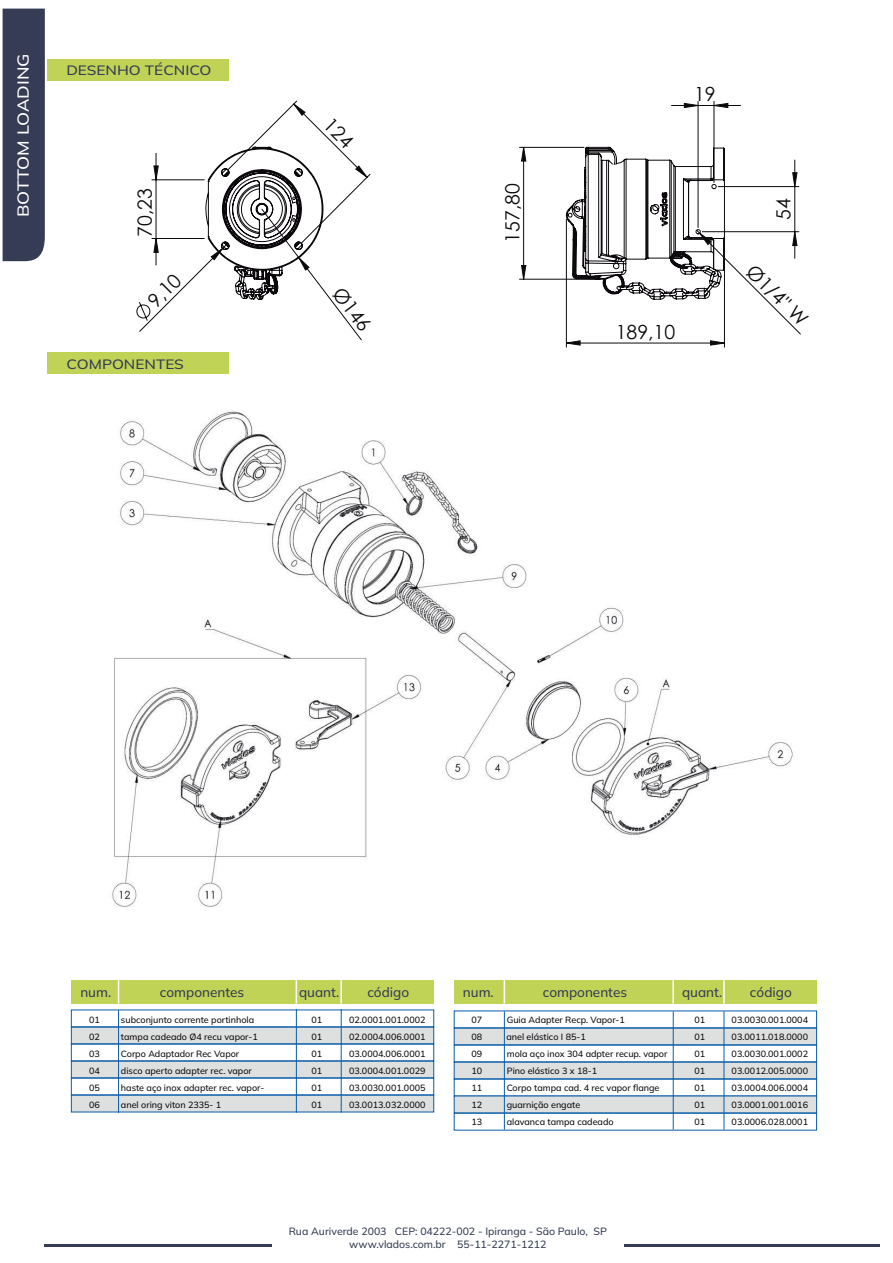
<style>
.page{position:relative;width:893px;height:1263px;background:#fff}
.page>*{position:absolute;margin:0;border:0;box-sizing:border-box;transform-origin:0 0}
.t1{font:19.5px "Century Gothic";color:#0c090d}
.t2{font:500 15.9px "Mulish";color:#fff;scale:1.14 1}
.t3{font:500 13.5px "Mulish";color:#353c53}
.t4{font:500 13.5px "Mulish";color:#353c53;scale:1.14 1}
.t5{font:500 10.5px/12.6px "Mulish";color:#353c53;text-align:center}
.t6{font:500 9px/17px "Mulish";color:#0c090d}
</style>
<div class="page">
<img style="left:112px;top:340px;width:681px;height:567px">
<div style="left:454px;top:980px;width:363px;height:23px;background:#c1d357"></div>
<svg style="left:504px;top:980px;width:1px;height:23px"></svg>
<hr style="left:723px;top:980px;width:2px;height:23px;background:#fff">
<hr style="left:672px;top:980px;width:2px;height:23px;background:#fff">
<div style="left:71px;top:980px;width:363px;height:23px;background:#c1d357"></div>
<svg style="left:118px;top:980px;width:1px;height:23px"></svg>
<hr style="left:340px;top:980px;width:2px;height:23px;background:#fff">
<svg style="left:296px;top:980px;width:1px;height:23px"></svg>
<div style="left:71px;top:1027px;width:363px;height:17px;background:#dedfdf;border:1px solid #0a5da9"></div>
<div style="left:71px;top:1061px;width:363px;height:17px;background:#dedfdf;border:1px solid #0a5da9"></div>
<div style="left:71px;top:1095px;width:363px;height:17px;background:#dedfdf;border:1px solid #0a5da9"></div>
<div style="left:71px;top:1010px;width:363px;height:17px;border:1px solid #0a5da9"></div>
<div style="left:71px;top:1044px;width:363px;height:17px;border:1px solid #0a5da9"></div>
<hr style="left:118px;top:1010px;width:1px;height:103px;background:#0a5da9">
<div style="left:454px;top:1028px;width:363px;height:17px;background:#dedfdf;border:1px solid #0a5da9"></div>
<div style="left:454px;top:1062px;width:363px;height:17px;background:#dedfdf;border:1px solid #0a5da9"></div>
<div style="left:454px;top:1045px;width:363px;height:17px;border:1px solid #0a5da9"></div>
<div style="left:454px;top:1011px;width:363px;height:17px;border:1px solid #0a5da9"></div>
<div style="left:454px;top:1096px;width:363px;height:17px;background:#dedfdf"></div>
<hr style="left:341px;top:1009px;width:1px;height:104px;background:#0a5da9">
<hr style="left:296px;top:1009px;width:1px;height:104px;background:#0a5da9">
<div style="left:3px;top:9px;width:42px;height:252px;background:#353c53"></div>
<div style="left:48px;top:59px;width:181px;height:21px;background:#c1d357"></div>
<div style="left:48px;top:352px;width:181px;height:22px;background:#c1d357"></div>
<hr style="left:44px;top:1245px;width:227px;height:2px;background:#353c53">
<hr style="left:624px;top:1245px;width:256px;height:2px;background:#353c53">
<div style="left:454px;top:1113px;width:363px;height:17px;border:1px solid #0a5da9"></div>
<hr style="left:504px;top:1011px;width:1px;height:119px;background:#0a5da9">
<hr style="left:724px;top:1011px;width:1px;height:119px;background:#0a5da9">
<hr style="left:673px;top:1011px;width:1px;height:119px;background:#0a5da9">
<hr style="left:566px;top:219px;width:1px;height:128px;background:#0c090d">
<hr style="left:724px;top:241px;width:1px;height:106px;background:#0c090d">
<hr style="left:698px;top:101px;width:1px;height:127px;background:#0c090d">
<hr style="left:714px;top:101px;width:1px;height:81px;background:#0c090d">
<hr style="left:519px;top:279px;width:82px;height:1px;background:#0c090d">
<hr style="left:519px;top:147px;width:65px;height:1px;background:#0c090d">
<svg style="left:671px;top:103px;width:69px;height:5px"></svg>
<svg style="left:521px;top:147px;width:280px;height:198px"></svg>
<svg style="left:136px;top:101px;width:234px;height:239px"></svg>
<h2 class="t2" style="left:12px;top:217px;width:145px;rotate:-90deg">BOTTOM LOADING</h2>
<h3 class="t4" style="left:66px;top:61px;width:129px">DESENHO TÉCNICO</h3>
<h1 class="t1" style="left:131px;top:237px;width:50px;rotate:-90deg">70,23</h1>
<h1 class="t1" style="left:141px;top:294px;width:39px;rotate:-45deg">9,10</h1>
<h3 class="t4" style="left:67px;top:354px;width:104px">COMPONENTES</h3>
<h1 class="t1" style="left:348px;top:281px;width:51px;rotate:53deg">Ø146</h1>
<h1 class="t1" style="left:499px;top:243px;width:61px;rotate:-90deg">157,80</h1>
<h1 class="t1" style="left:694px;top:81px;width:23px">19</h1>
<h1 class="t1" style="left:616px;top:318px;width:61px">189,10</h1>
<h1 class="t1" style="left:770px;top:220px;width:23px;rotate:-90deg">54</h1>
<h1 class="t1" style="left:760px;top:258px;width:79px;rotate:45deg">Ø1/4" W</h1>
<h3 class="t3" style="left:80px;top:983px;width:32px">num.</h3>
<h3 class="t3" style="left:160px;top:983px;width:86px">componentes</h3>
<h3 class="t3" style="left:299px;top:983px;width:42px">quant.</h3>
<h3 class="t3" style="left:367px;top:983px;width:43px">código</h3>
<h3 class="t3" style="left:463px;top:983px;width:32px">num.</h3>
<h3 class="t3" style="left:543px;top:983px;width:86px">componentes</h3>
<h3 class="t3" style="left:682px;top:983px;width:42px">quant.</h3>
<h3 class="t3" style="left:750px;top:983px;width:43px">código</h3>
<p class="t6" style="left:312px;top:1011px;width:12px">01<br>01</p>
<p class="t6" style="left:312px;top:1061px;width:12px;text-align:justify">01<br>01<br>01</p>
<p class="t6" style="left:89px;top:1011px;width:12px;text-align:justify">01<br>02<br>03</p>
<p class="t6" style="left:121px;top:1011px;width:135px">subconjunto corrente portinhola</p>
<p class="t6" style="left:89px;top:1061px;width:12px">04</p>
<p class="t6" style="left:471px;top:1011px;width:12px">07<br>08</p>
<p class="t6" style="left:507px;top:1011px;width:120px">Guia Adapter Recp. Vapor-1</p>
<p class="t6" style="left:471px;top:1045px;width:12px">09<br>10</p>
<p class="t6" style="left:349px;top:1011px;width:78px">02.0001.001.0002</p>
<p class="t6" style="left:695px;top:1011px;width:12px">01</p>
<p class="t6" style="left:732px;top:1011px;width:78px">03.0030.001.0004</p>
<p class="t6" style="left:121px;top:1028px;width:138px">tampa cadeado Ø4 recu vapor-1</p>
<p class="t6" style="left:349px;top:1028px;width:78px">02.0004.006.0001</p>
<p class="t6" style="left:349px;top:1062px;width:78px">03.0004.001.0029</p>
<p class="t6" style="left:506px;top:1028px;width:81px">anel elástico I 85-1</p>
<p class="t6" style="left:695px;top:1028px;width:12px">01</p>
<p class="t6" style="left:732px;top:1028px;width:78px">03.0011.018.0000</p>
<p class="t6" style="left:121px;top:1045px;width:120px">Corpo Adaptador Rec Vapor</p>
<p class="t6" style="left:312px;top:1045px;width:12px">01</p>
<p class="t6" style="left:349px;top:1045px;width:78px">03.0004.006.0001</p>
<p class="t6" style="left:349px;top:1078px;width:78px">03.0030.001.0005</p>
<p class="t6" style="left:507px;top:1045px;width:162px">mola aço inox 304 adpter recup. vapor</p>
<p class="t6" style="left:695px;top:1045px;width:12px">01</p>
<p class="t6" style="left:732px;top:1045px;width:78px">03.0030.001.0002</p>
<p class="t6" style="left:121px;top:1061px;width:132px">disco aperto adapter rec. vapor</p>
<p class="t6" style="left:507px;top:1062px;width:154px">Pino elástico 3 x 18-1<br>Corpo tampa cad. 4 rec vapor flange guarnição engate</p>
<p class="t6" style="left:695px;top:1062px;width:12px">01<br>01</p>
<p class="t6" style="left:732px;top:1062px;width:78px">03.0012.005.0000<br>03.0004.006.0004</p>
<p class="t6" style="left:121px;top:1078px;width:145px">haste aço inox adapter rec. vapor&shy;anel oring viton 2335- 1</p>
<p class="t6" style="left:89px;top:1078px;width:12px">05</p>
<p class="t6" style="left:471px;top:1078px;width:12px;text-align:justify">11<br>12<br>13</p>
<p class="t6" style="left:89px;top:1095px;width:12px">06</p>
<p class="t6" style="left:349px;top:1095px;width:78px">03.0013.032.0000</p>
<p class="t6" style="left:695px;top:1096px;width:12px">01</p>
<p class="t6" style="left:732px;top:1096px;width:78px">03.0001.001.0016</p>
<p class="t6" style="left:507px;top:1113px;width:108px">alavanca tampa cadeado</p>
<p class="t6" style="left:732px;top:1113px;width:78px">03.0006.028.0001</p>
<p class="t6" style="left:695px;top:1113px;width:12px">01</p>
<p class="t5" style="left:289px;top:1225px;width:320px">Rua Auriverde 2003 CEP: 04222-002 - Ipiranga - São Paulo, SP www.vlados.com.br 55-11-2271-1212</p>
</div>
